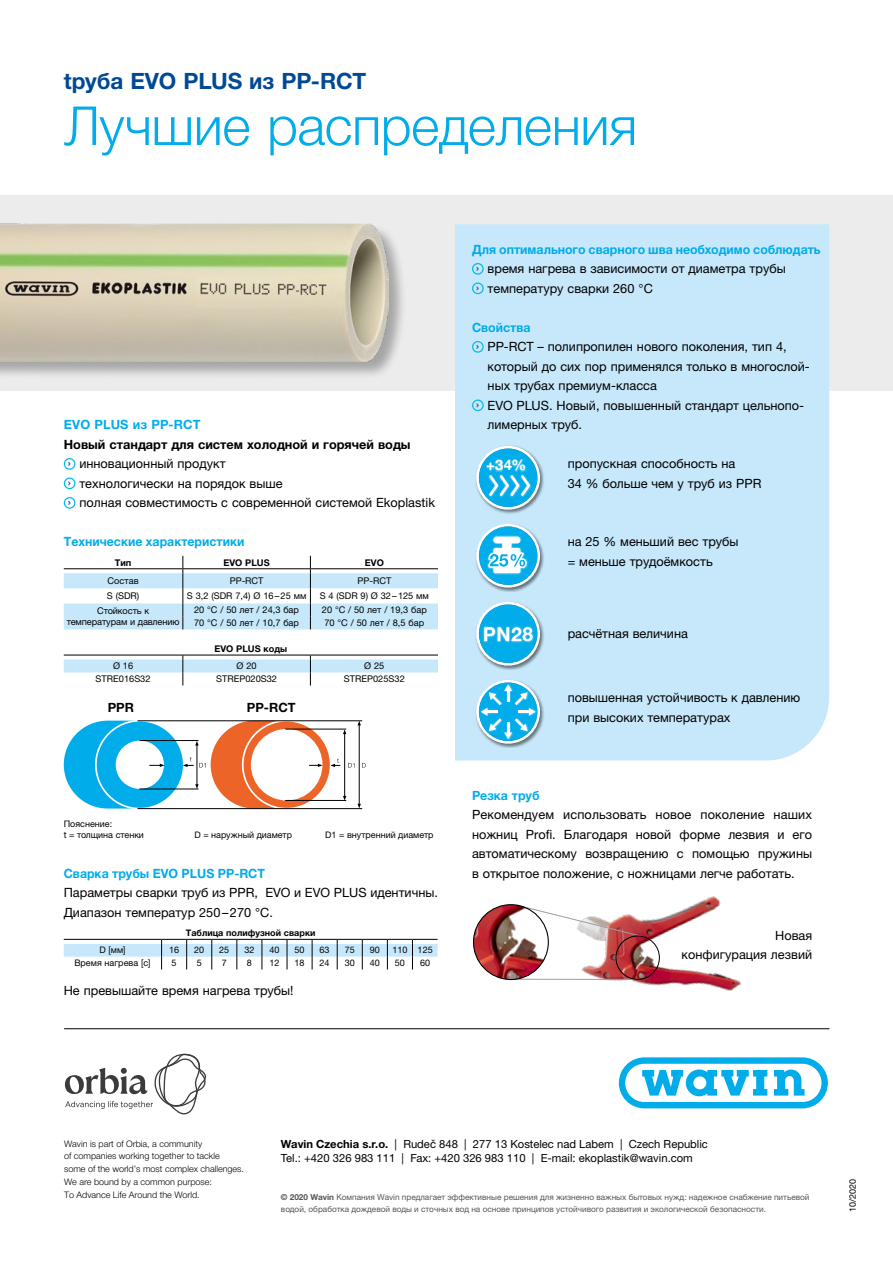
<style>
.page{position:relative;width:893px;height:1263px;background:#fff}
.page>*{position:absolute;margin:0;border:0;box-sizing:border-box;transform-origin:0 0}
.t1{font:300 54px "Helvetica Neue LTCYR";letter-spacing:-.005em;color:#00ace9}
.t2{font:700 22.5px "Helvetica Neue LTCYR";color:#004993}
.t3{font:700 14.7px "Helvetica Neue LT Pro";color:#fff}
.t4{font:12.75px/19.5px "Helvetica Neue LTCYR";color:#000}
.t5{font:700 12.75px "Helvetica Neue LTCYR";color:#00ace9}
.t6{font:700 12.75px "Helvetica Neue LTCYR";color:#000}
.t7{font:11.25px/13.5px "Helvetica Neue LTCYR";color:#000}
.t8{font:9.3px/11.1px "Helvetica Neue LTCYR";color:#000;text-align:center}
.t9{font:700 9.3px "Helvetica Neue LTCYR";color:#000}
.t10{font:300 9px/12.8px "Helvetica Neue LTCYR";color:#000}
.t11{font:9px/10.8px "Helvetica Neue LTCYR";color:#000}
.t12{font:700 9px "Helvetica Neue LTCYR";color:#000}
.t13{font:8.25px/12px "Helvetica Neue LTCYR";color:#565656}
.s1{font-family:"Helvetica Neue LTCYR"}
.s2{font-weight:700}
</style>
<div class="page">
<div style="left:0;top:195px;width:893px;height:195px;background:#ececed"></div>
<div style="left:64px;top:458px;width:11px;height:12px;border:1px solid #05bbee;border-radius:50%"></div>
<div style="left:64px;top:477px;width:11px;height:12px;border:1px solid #05bbee;border-radius:50%"></div>
<svg style="left:68px;top:481px;width:3px;height:5px"></svg>
<div style="left:64px;top:497px;width:11px;height:12px;border:1px solid #05bbee;border-radius:50%"></div>
<svg style="left:64px;top:720px;width:302px;height:89px"></svg>
<svg style="left:64px;top:556px;width:374px;height:73px"></svg>
<svg style="left:64px;top:939px;width:374px;height:30px"></svg>
<svg style="left:64px;top:655px;width:374px;height:30px"></svg>
<div style="left:455px;top:224px;width:374px;height:536px;background:#c7e8fb"></div>
<div style="left:472px;top:341px;width:12px;height:12px;border:1px solid #05bbee;border-radius:50%"></div>
<svg style="left:475px;top:344px;width:5px;height:6px"></svg>
<div style="left:472px;top:399px;width:12px;height:12px;border:1px solid #05bbee;border-radius:50%"></div>
<svg style="left:475px;top:402px;width:5px;height:7px"></svg>
<div style="left:472px;top:263px;width:12px;height:12px;border:1px solid #05bbee;border-radius:50%"></div>
<svg style="left:475px;top:266px;width:5px;height:6px"></svg>
<div style="left:472px;top:282px;width:12px;height:12px;border:1px solid #05bbee;border-radius:50%"></div>
<svg style="left:475px;top:285px;width:5px;height:7px"></svg>
<img style="left:551px;top:896px;width:220px;height:134px">
<svg style="left:517px;top:904px;width:128px;height:33px"></svg>
<hr style="left:513px;top:979px;width:126px;height:1px;background:#9c9d9d">
<img style="left:473px;top:905px;width:76px;height:75px">
<div style="left:473px;top:904px;width:76px;height:76px;border:1px solid #000;border-radius:50%"></div>
<div style="left:615px;top:935px;width:45px;height:45px;border:1px solid #000;border-radius:50%"></div>
<div style="left:475px;top:678px;width:70px;height:70px;background:#000;opacity:.5"></div>
<svg style="left:476px;top:680px;width:64px;height:64px"></svg>
<div style="left:475px;top:600px;width:70px;height:70px;background:#000;opacity:.5"></div>
<svg style="left:476px;top:602px;width:64px;height:64px;background:#60c5eb"></svg>
<div style="left:475px;top:522px;width:70px;height:70px;background:#000;opacity:.5"></div>
<svg style="left:476px;top:524px;width:64px;height:64px"></svg>
<div style="left:475px;top:445px;width:70px;height:69px;background:#000;opacity:.5"></div>
<svg style="left:476px;top:446px;width:64px;height:64px;background:#61c6eb"></svg>
<div style="left:503px;top:454px;width:8px;height:18px;background:#00ace9"></div>
<div style="left:0;top:224px;width:407px;height:155px;background:#000;opacity:.3"></div>
<img style="left:0;top:224px;width:389px;height:137px">
<hr style="left:64px;top:1028px;width:765px;height:1px;background:#000">
<svg style="left:619px;top:1057px;width:209px;height:51px"></svg>
<svg style="left:65px;top:1054px;width:142px;height:60px"></svg>
<h2 class="t2" style="left:64px;top:68px;width:304px">tрубa EVO PLUS из PP-RCT</h2>
<h1 class="t1" style="left:64px;top:95px;width:575px">Лучшие распределения</h1>
<p class="t5" style="left:64px;top:417px;width:138px">EVO PLUS из PP-RCT</p>
<p class="t6" style="left:64px;top:436px;width:348px">Новый стандарт для систем холодной и горячей воды</p>
<p class="t4" style="left:79px;top:454px;width:357px">инновационный продукт<br>технологически на порядок выше<br>полная совместимость с современной системой Ekoplastik</p>
<p class="t5" style="left:64px;top:534px;width:182px">Технические характеристики</p>
<p class="t9" style="left:115px;top:556px;width:18px">Тип</p>
<p class="t9" style="left:223px;top:556px;width:48px">EVO PLUS</p>
<p class="t9" style="left:365px;top:556px;width:21px">EVO</p>
<p class="t8" style="left:108px;top:575px;width:33px">Состав</p>
<p class="t8" style="left:230px;top:575px;width:35px">PP-RCT</p>
<p class="t8" style="left:357px;top:575px;width:35px">PP-RCT</p>
<p class="t8" style="left:107px;top:590px;width:34px">S (SDR)</p>
<p class="t8" style="left:187px;top:590px;width:121px">S 3,2 (SDR 7,4) Ø 16–25 мм</p>
<p class="t8" style="left:320px;top:590px;width:111px">S 4 (SDR 9) Ø 32–125 мм</p>
<p class="t8" style="left:67px;top:605px;width:114px">Стойкость к температурам и давлению</p>
<p class="t8" style="left:194px;top:604px;width:106px">20 °C / 50 лет / 24,3 бар</p>
<p class="t8" style="left:322px;top:604px;width:106px">20 °C / 50 лет / 19,3 бар</p>
<p class="t8" style="left:194px;top:617px;width:106px">70 °C / 50 лет / 10,7 бар</p>
<p class="t8" style="left:324px;top:617px;width:101px">70 °C / 50 лет / 8,5 бар</p>
<p class="t9" style="left:214px;top:643px;width:74px">EVO PLUS коды</p>
<p class="t8" style="left:113px;top:660px;width:22px">Ø 16</p>
<p class="t8" style="left:237px;top:660px;width:22px">Ø 20</p>
<p class="t8" style="left:364px;top:660px;width:22px">Ø 25</p>
<p class="t8" style="left:96px;top:673px;width:56px">STRE016S32</p>
<p class="t8" style="left:216px;top:673px;width:62px">STREP020S32</p>
<p class="t8" style="left:344px;top:673px;width:62px">STREP025S32</p>
<p class="t6" style="left:108px;top:699px;width:28px">PPR</p>
<p class="t6" style="left:247px;top:699px;width:50px">PP-RCT</p>
<p class="t11" style="left:64px;top:819px;width:82px">Пояснение:<br>t = толщина стенки</p>
<p class="t11" style="left:195px;top:829px;width:99px">D = наружный диаметр</p>
<p class="t11" style="left:325px;top:829px;width:110px">D1 = внутренний диаметр</p>
<p class="t5" style="left:64px;top:865px;width:203px">Сварка трубы EVO PLUS PP-RCT</p>
<p class="t4" style="left:64px;top:883px;width:376px">Параметры сварки труб из PPR, EVO и EVO PLUS идентичны.<br>Диапазон температур 250–270 °C.</p>
<p class="t12" style="left:186px;top:927px;width:131px">Таблица полифузной сварки</p>
<p class="t11" style="left:99px;top:945px;width:28px">D [мм]</p>
<p class="t11" style="left:169px;top:945px;width:12px">16</p>
<p class="t11" style="left:194px;top:945px;width:12px">20</p>
<p class="t11" style="left:219px;top:945px;width:12px">25</p>
<p class="t11" style="left:244px;top:945px;width:12px">32</p>
<p class="t11" style="left:269px;top:945px;width:12px">40</p>
<p class="t11" style="left:295px;top:945px;width:12px">50</p>
<p class="t11" style="left:320px;top:945px;width:12px">63</p>
<p class="t11" style="left:345px;top:945px;width:12px">75</p>
<p class="t11" style="left:370px;top:945px;width:12px">90</p>
<p class="t11" style="left:392px;top:945px;width:42px">110 125</p>
<p class="t11" style="left:74px;top:958px;width:78px">Время нагрева [с]</p>
<p class="t11" style="left:172px;top:958px;width:7px">5</p>
<p class="t11" style="left:197px;top:958px;width:7px">5</p>
<p class="t11" style="left:222px;top:958px;width:7px">7</p>
<p class="t11" style="left:247px;top:958px;width:7px">8</p>
<p class="t11" style="left:269px;top:958px;width:12px">12</p>
<p class="t11" style="left:294px;top:958px;width:12px">18</p>
<p class="t11" style="left:320px;top:958px;width:12px">24</p>
<p class="t11" style="left:345px;top:958px;width:12px">30</p>
<p class="t11" style="left:370px;top:958px;width:12px">40</p>
<p class="t11" style="left:395px;top:958px;width:12px">50</p>
<p class="t11" style="left:420px;top:958px;width:12px">60</p>
<p class="t4" style="left:64px;top:980px;width:231px">Не превышайте время нагрева трубы!</p>
<p class="t5" style="left:472px;top:241px;width:350px">Для оптимального сварного шва необходимо соблюдать</p>
<p class="t4" style="left:488px;top:259px;width:300px">время нагрева в зависимости от диаметра трубы температуру сварки 260 °C</p>
<p class="t5" style="left:472px;top:319px;width:60px">Свойства</p>
<p class="t4" style="left:488px;top:337px;width:324px">PP-RCT – полипропилен нового поколения, тип 4, который до сих пор применялся только в многослой&shy;ных трубах премиум-класса<br>EVO PLUS. Новый, повышенный стандарт цельнопо&shy;лимерных труб.</p>
<p class="t4" style="left:568px;top:454px;width:195px">пропускная способность на<br>34 % больше чем у труб из PPR</p>
<p class="t3" style="left:486px;top:456px;width:41px">+37%<span class="s1">4</span></p>
<p class="t4" style="left:568px;top:532px;width:172px">на 25 % меньший вес трубы = меньше трудоёмкость</p>
<p class="t4" style="left:568px;top:623px;width:122px">расчётная величина</p>
<p class="t4" style="left:568px;top:688px;width:234px">повышенная устойчивость к давлению при высоких температурах</p>
<p class="t5" style="left:472px;top:787px;width:69px">Резка труб</p>
<p class="t4" style="left:472px;top:805px;width:342px;text-align:justify">Рекомендуем использовать новое поколение наших ножниц Profi. Благодаря новой форме лезвия и его автоматическому возвращению с помощью пружины в открытое положение, с ножницами легче работать.</p>
<p class="t4" style="left:681px;top:926px;width:132px;line-height:18.8px;text-align:right">Новая<br>конфигурация лезвий</p>
<p class="t10" style="left:64px;top:1137px;width:182px">Wavin is part of Orbia, a community<br>of companies working together to tackle<br>some of the world’s most complex challenges.<br>We are bound by a common purpose:<br>To Advance Life Around the World.</p>
<p class="t7" style="left:281px;top:1137px;width:429px"><span class="s2">Wavin Czechia s.r.o.</span> | Rudeč 848 | 277 13 Kostelec nad Labem | Czech Republic<br>Tel.: +420 326 983 111 | Fax: +420 326 983 110 | E-mail: ekoplastik@wavin.com</p>
<p class="t13" style="left:281px;top:1191px;width:530px"><span class="s2">© 2020 Wavin</span> Компания Wavin предлагает эффективные решения для жизненно важных бытовых нужд: надежное снабжение питьевой водой, обработка дождевой воды и сточных вод на основе принципов устойчивого развития и экологической безопасности.</p>
<p class="t11" style="left:847px;top:1212px;width:35px;rotate:-90deg">10/2020</p>
</div>
